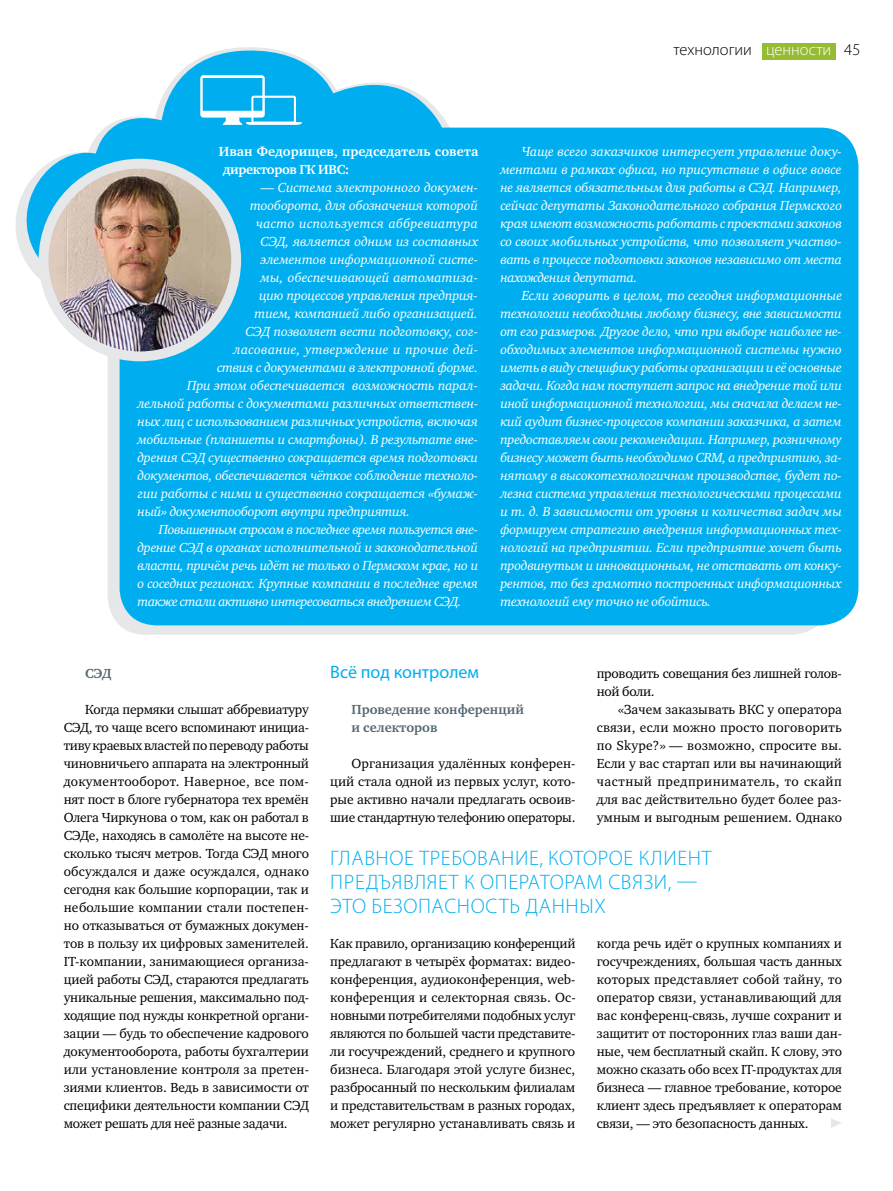
<style>
.page{position:relative;width:893px;height:1191px;background:#fff}
.page>*{position:absolute;margin:0;border:0;box-sizing:border-box;transform-origin:0 0}
.t1{font:300 21px/24px "Myriad Pro";letter-spacing:.115em;color:#00aeef;text-align:justify}
.t2{font:18px "Myriad Pro";color:#00aeef}
.t3{font:300 16.5px "Myriad Pro";color:#000}
.t4{font:italic 13.5px/18px "Charter ITC";letter-spacing:-.02em;color:#fff;text-align:justify}
.t5{font:13.5px/18px "Charter ITC";letter-spacing:-.01em;color:#000;text-align:justify}
.t6{font:italic 13.5px "Charter ITC";letter-spacing:-.04em;color:#fff}
.t7{font:italic 13.5px "Charter ITC";letter-spacing:.015em;color:#fff}
.t8{font:700 13.5px/18px "Charter ITC";letter-spacing:.005em;color:#fff}
.t9{font:700 13.5px/18px "Charter ITC";color:#546670}
.t10{font:italic 13.5px "Charter ITC";letter-spacing:.005em;color:#fff}
.s1{color:#fff}
</style>
<div class="page">
<div style="left:762px;top:43px;width:73px;height:16px;background:#96bc33"></div>
<svg style="left:15px;top:48px;width:843px;height:577px;fill:#00aeef"></svg>
<img style="left:44px;top:164px;width:192px;height:192px">
<div style="left:39px;top:159px;width:202px;height:202px;border:10px solid #e6e7e8;border-radius:50%"></div>
<svg style="left:200px;top:75px;width:102px;height:50px"></svg>
<svg style="left:831px;top:1118px;width:10px;height:10px"></svg>
<p class="t3" style="left:673px;top:40px;width:188px">технологии <span class="s1">ценности</span> 45</p>
<p class="t8" style="left:223px;top:142px;width:257px;text-indent:-4px">Иван Федорищев, председатель совета директоров ГК ИВС:</p>
<p class="t4" style="left:261px;top:178px;width:219px">— Система электронного докумен-</p>
<p class="t4" style="left:250px;top:196px;width:229px">тооборота, для обозначения которой</p>
<p class="t7" style="left:256px;top:215px;width:224px">часто используется аббревиатура</p>
<p class="t4" style="left:261px;top:232px;width:219px">СЭД, является одним из составных</p>
<p class="t4" style="left:261px;top:250px;width:219px">элементов информационной систе-</p>
<p class="t10" style="left:261px;top:269px;width:219px">мы, обеспечивающей автоматиза-</p>
<p class="t4" style="left:259px;top:286px;width:220px">цию процессов управления предприя-</p>
<p class="t4" style="left:255px;top:304px;width:225px">тием, компанией либо организацией.</p>
<p class="t4" style="left:246px;top:322px;width:233px">СЭД позволяет вести подготовку, сог-</p>
<p class="t7" style="left:234px;top:341px;width:246px">ласование, утверждение и прочие дей-</p>
<p class="t4" style="left:217px;top:358px;width:262px">ствия с документами в электронной форме.</p>
<p class="t4" style="left:187px;top:376px;width:292px">При этом обеспечивается возможность парал-</p>
<p class="t4" style="left:138px;top:394px;width:342px">лельной работы с документами различных ответствен-</p>
<p class="t4" style="left:138px;top:412px;width:342px">ных лиц с использованием различных устройств, включая</p>
<p class="t4" style="left:138px;top:430px;width:342px">мобильные (планшеты и смартфоны). В результате вне-</p>
<p class="t4" style="left:138px;top:448px;width:342px">дрения СЭД существенно сокращается время подготовки</p>
<p class="t4" style="left:138px;top:466px;width:342px">документов, обеспечивается чёткое соблюдение техноло-</p>
<p class="t4" style="left:138px;top:484px;width:342px">гии работы с ними и существенно сокращается «бумаж-</p>
<p class="t4" style="left:138px;top:502px;width:274px">ный» документооборот внутри предприятия.</p>
<p class="t6" style="left:159px;top:521px;width:321px">Повышенным спросом в последнее время пользуется вне-</p>
<p class="t4" style="left:138px;top:538px;width:342px">дрение СЭД в органах исполнительной и законодательной</p>
<p class="t4" style="left:138px;top:556px;width:342px">власти, причём речь идёт не только о Пермском крае, но и</p>
<p class="t4" style="left:138px;top:574px;width:342px">о соседних регионах. Крупные компании в последнее время</p>
<p class="t6" style="left:138px;top:593px;width:325px">также стали активно интересоваться внедрением СЭД.</p>
<p class="t4" style="left:500px;top:142px;width:343px;text-indent:21px">Чаще всего заказчиков интересует управление доку&shy;ментами в рамках офиса, но присутствие в офисе вовсе не является обязательным для работы в СЭД. Например, сейчас депутаты Законодательного собрания Пермского края имеют возможность работать с проектами законов со своих мобильных устройств, что позволяет участво&shy;вать в процессе подготовки законов независимо от места нахождения депутата.</p>
<p class="t4" style="left:500px;top:286px;width:343px;text-indent:21px">Если говорить в целом, то сегодня информационные технологии необходимы любому бизнесу, вне зависимости от его размеров. Другое дело, что при выборе наиболее не&shy;обходимых элементов информационной системы нужно иметь в виду специфику работы организации и её основные задачи. Когда нам поступает запрос на внедрение той или иной информационной технологии, мы сначала делаем не&shy;кий аудит бизнес-процессов компании заказчика, а затем предоставляем свои рекомендации. Например, розничному бизнесу может быть необходимо CRM, а предприятию, за&shy;нятому в высокотехнологичном производстве, будет по&shy;лезна система управления технологическими процессами и т. д. В зависимости от уровня и количества задач мы формируем стратегию внедрения информационных тех&shy;нологий на предприятии. Если предприятие хочет быть продвинутым и инновационным, не отставать от конку&shy;рентов, то без грамотно построенных информационных технологий ему точно не обойтись.</p>
<p class="t9" style="left:85px;top:664px;width:28px">СЭД</p>
<p class="t5" style="left:64px;top:700px;width:247px;text-indent:21px">Когда пермяки слышат аббревиатуру СЭД, то чаще всего вспоминают инициа&shy;тиву краевых властей по переводу работы чиновничьего аппарата на электронный документооборот. Наверное, все пом&shy;нят пост в блоге губернатора тех времён Олега Чиркунова о том, как он работал в СЭДе, находясь в самолёте на высоте не&shy;сколько тысяч метров. Тогда СЭД много обсуждался и даже осуждался, однако сегодня как большие корпорации, так и небольшие компании стали постепен&shy;но отказываться от бумажных докумен&shy;тов в пользу их цифровых заменителей.<br>IT-компании, занимающиеся организа&shy;цией работы СЭД, стараются предлагать уникальные решения, максимально под&shy;ходящие под нужды конкретной органи&shy;зации — будь то обеспечение кадрового документооборота, работы бухгалтерии или установление контроля за претен&shy;зиями клиентов. Ведь в зависимости от специфики деятельности компании СЭД может решать для неё разные задачи.</p>
<h2 class="t2" style="left:330px;top:661px;width:150px">Всё под контролем</h2>
<p class="t9" style="left:351px;top:700px;width:174px">Проведение конференций и селекторов</p>
<p class="t5" style="left:330px;top:754px;width:247px;text-indent:21px">Организация удалённых конферен&shy;ций стала одной из первых услуг, кото&shy;рые активно начали предлагать освоив&shy;шие стандартную телефонию операторы.</p>
<p class="t5" style="left:597px;top:664px;width:247px">проводить совещания без лишней голов&shy;ной боли.</p>
<p class="t5" style="left:597px;top:700px;width:247px;text-indent:21px">«Зачем заказывать ВКС у оператора связи, если можно просто поговорить по Skype?» — возможно, спросите вы.<br>Если у вас стартап или вы начинающий частный предприниматель, то скайп для вас действительно будет более раз&shy;умным и выгодным решением. Однако</p>
<h1 class="t1" style="left:330px;top:845px;width:48px">главно</h1>
<h1 class="t1" style="left:404px;top:845px;width:169px">е требовани е, которо</h1>
<h1 class="t1" style="left:330px;top:845px;width:370px;text-indent:293px">е кли ент пр едъявляет к оп ераторам связи, — этоб</h1>
<h1 class="t1" style="left:383px;top:893px;width:24px">езоп</h1>
<h1 class="t1" style="left:432px;top:893px;width:27px">асност</h1>
<h1 class="t1" style="left:509px;top:893px;width:95px">ь данн ых</h1>
<p class="t5" style="left:330px;top:934px;width:247px">Как правило, организацию конференций предлагают в четырёх форматах: видео&shy;конференция, аудиоконференция, web&shy;конференция и селекторная связь. Ос&shy;новными потребителями подобных услуг являются по большей части представите&shy;ли госучреждений, среднего и крупного бизнеса. Благодаря этой услуге бизнес, разбросанный по нескольким филиалам и представительствам в разных городах, может регулярно устанавливать связь и</p>
<p class="t5" style="left:597px;top:934px;width:247px">когда речь идёт о крупных компаниях и госучреждениях, большая часть данных которых представляет собой тайну, то оператор связи, устанавливающий для вас конференц-связь, лучше сохранит и защитит от посторонних глаз ваши дан&shy;ные, чем бесплатный скайп. К слову, это можно сказать обо всех IT-продуктах для бизнеса — главное требование, которое клиент здесь предъявляет к операторам связи, — это безопасность данных.</p>
</div>
